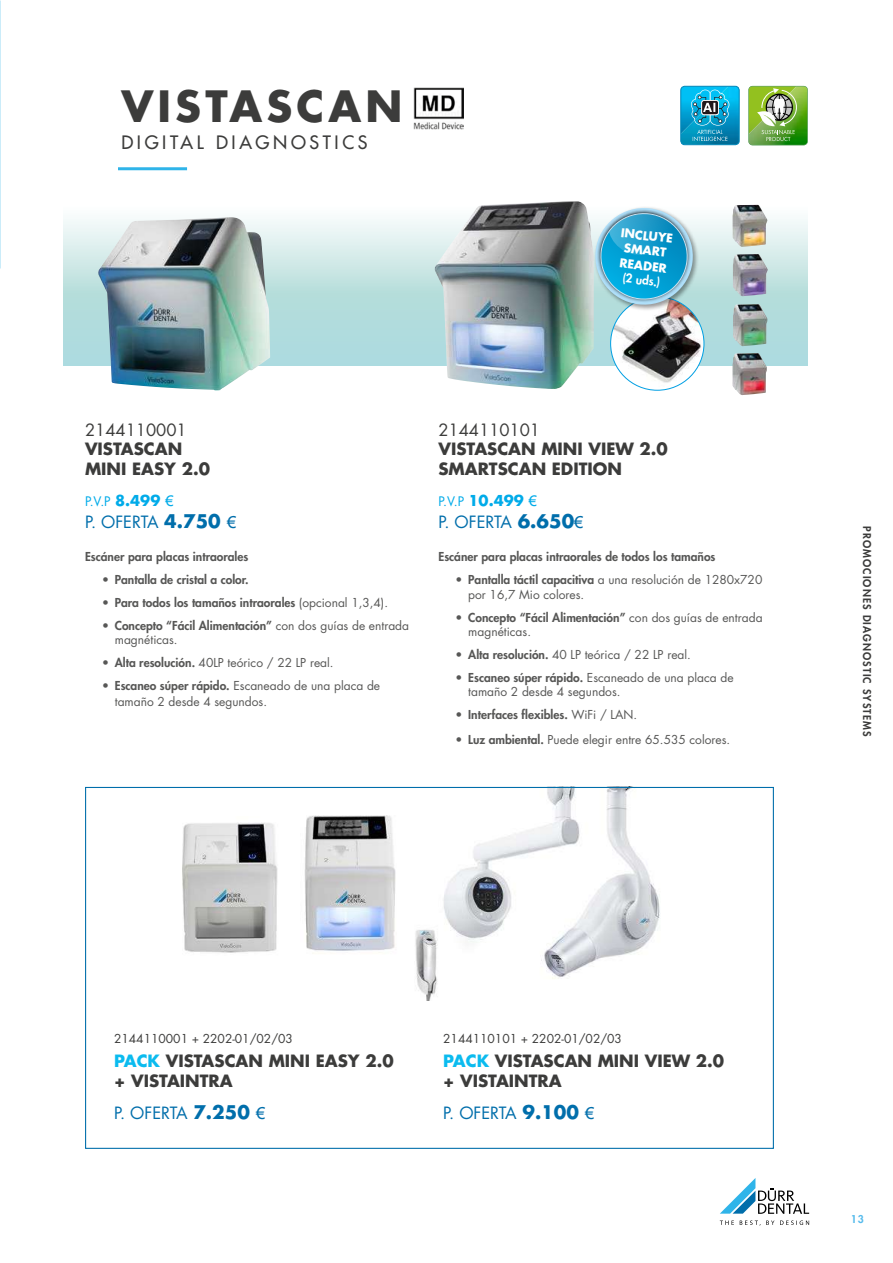
<style>
.page{position:relative;width:893px;height:1263px;background:#fff}
.page>*{position:absolute;margin:0;border:0;box-sizing:border-box;transform-origin:0 0}
.t1{font:700 42px "Futura Std";letter-spacing:.1em;color:#3c3c3b}
.t2{font:500 18px "Futura Std";letter-spacing:.2em;color:#3c3c3b}
.t3{font:700 16.5px/19.8px "Futura Std";color:#3c3c3b}
.t4{font:16.5px "Futura Std";color:#006eab}
.t5{font:16.5px "Futura Std";color:#3c3c3b}
.t6{font:700 14.7px "Futura Std";color:#00abe9}
.t7{font:12.75px "Futura Std";color:#00abe9}
.t8{font:12px/14.4px "Futura Std";color:#575756}
.t9{font:800 12px "Futura Std";color:#575756}
.t10{font:12px "Futura Std";color:#3c3c3b}
.t11{font:700 11.85px/14.2px "Futura Std";color:#fff;text-align:center}
.t12{font:800 11.85px "Futura Std";color:#fff}
.t13{font:800 10.5px "Futura Std";letter-spacing:.1em;color:#3c3c3b}
.t14{font:800 10.5px "Futura Std";color:#57bbec}
.s1{font-weight:700;font-size:14.7px}
.s2{font-family:"Arial";font-size:14.7px}
.s3{font-weight:700;font-size:18.3px}
.s4{font-family:"Arial"}
.s5{font-weight:400}
.s6{font-weight:800}
.s7{font-weight:400;font-size:12.75px}
.s8{font-family:"Arial";font-weight:400}
.s9{color:#0bbbef}
</style>
<div class="page">
<svg style="left:720px;top:1178px;width:89px;height:36px"></svg>
<svg style="left:720px;top:1220px;width:89px;height:6px"></svg>
<hr style="left:118px;top:167px;width:69px;height:3px;background:#2fb4e9">
<img style="left:413px;top:87px;width:51px;height:42px">
<img style="left:681px;top:86px;width:58px;height:59px">
<div style="left:680px;top:86px;width:59px;height:59px;border:1px solid #0086b8;border-radius:4px"></div>
<svg style="left:691px;top:90px;width:38px;height:51px;background:#2e9fc2"></svg>
<svg style="left:748px;top:86px;width:60px;height:59px;background:#81b052"></svg>
<svg style="left:64px;top:219px;width:744px;height:147px;background:#c2e3e3"></svg>
<img style="left:434px;top:201px;width:160px;height:188px">
<img style="left:97px;top:217px;width:173px;height:173px">
<img style="left:732px;top:353px;width:35px;height:42px">
<img style="left:732px;top:205px;width:36px;height:42px">
<img style="left:733px;top:304px;width:34px;height:42px">
<img style="left:733px;top:254px;width:35px;height:42px">
<img style="left:611px;top:297px;width:93px;height:93px;border-radius:47px">
<div style="left:594px;top:206px;width:105px;height:105px;background:#000;opacity:.4"></div>
<svg style="left:591px;top:204px;width:106px;height:105px;background:#64bad7"></svg>
<img style="left:415px;top:789px;width:245px;height:211px">
<img style="left:182px;top:822px;width:96px;height:131px">
<img style="left:304px;top:815px;width:92px;height:138px">
<h1 class="t1" style="left:121px;top:78px;width:283px">VISTASCAN</h1>
<h2 class="t2" style="left:121px;top:131px;width:248px">DIGITAL DIAGNOSTICS</h2>
<p class="t11" style="left:622px;top:225px;width:54px;rotate:7deg">INCLUYE<br>SMART</p>
<p class="t11" style="left:620px;top:256px;width:49px;rotate:7deg">READER</p>
<p class="t12" style="left:623px;top:270px;width:40px;rotate:7deg">(2 uds.)</p>
<h3 class="t5" style="left:85px;top:419px;width:103px">2144110001</h3>
<h3 class="t3" style="left:85px;top:439px;width:126px">VISTASCAN<br>MINI EASY 2.0</h3>
<p class="t7" style="left:85px;top:493px;width:90px">P.V.P <span class="s1">8.499</span> <span class="s2">€</span></p>
<h3 class="t4" style="left:85px;top:511px;width:153px">P. OFERTA <span class="s3">4.750</span> <span class="s4">€</span></h3>
<p class="t9" style="left:85px;top:549px;width:165px">Escáner para placas intraorales</p>
<p class="t9" style="left:102px;top:572px;width:148px">• Pantalla de cristal a color.</p>
<p class="t9" style="left:102px;top:595px;width:287px">• Para todos los tamaños intraorales <span class="s5">(opcional 1,3,4).</span></p>
<p class="t8" style="left:115px;top:618px;width:296px;text-indent:-13px"><span class="s6">• Concepto “Fácil Alimentación”</span> con dos guías de entrada magnéticas.</p>
<p class="t8" style="left:102px;top:656px;width:233px"><span class="s6">• Alta resolución.</span> 40LP teórico / 22 LP real.</p>
<p class="t8" style="left:115px;top:678px;width:267px;line-height:16.2px;text-indent:-13px"><span class="s6">• Escaneo súper rápido.</span> Escaneado de una placa de tamaño 2 desde 4 segundos.</p>
<h3 class="t5" style="left:438px;top:419px;width:103px">2144110101</h3>
<h3 class="t3" style="left:438px;top:439px;width:231px">VISTASCAN MINI VIEW 2.0<br>SMARTSCAN EDITION</h3>
<p class="t6" style="left:438px;top:490px;width:100px"><span class="s7">P.V.P</span> 10.499 <span class="s8">€</span></p>
<h3 class="t4" style="left:438px;top:511px;width:146px">P. OFERTA <span class="s3">6.650</span><span class="s4">€</span></h3>
<p class="t9" style="left:438px;top:549px;width:278px">Escáner para placas intraorales de todos los tamaños</p>
<p class="t8" style="left:468px;top:573px;width:296px;text-indent:-13px"><span class="s6">• Pantalla táctil capacitiva</span> a una resolución de 1280x720 por 16,7 Mio colores.</p>
<p class="t8" style="left:468px;top:610px;width:296px;text-indent:-13px"><span class="s6">• Concepto “Fácil Alimentación”</span> con dos guías de entrada magnéticas.</p>
<p class="t8" style="left:455px;top:647px;width:237px"><span class="s6">• Alta resolución.</span> 40 LP teórica / 22 LP real.</p>
<p class="t8" style="left:468px;top:670px;width:267px;text-indent:-13px"><span class="s6">• Escaneo súper rápido.</span> Escaneado de una placa de tamaño 2 desde 4 segundos.</p>
<p class="t9" style="left:455px;top:707px;width:183px">• Interfaces flexibles. <span class="s5">WiFi / LAN.</span></p>
<p class="t8" style="left:455px;top:732px;width:276px"><span class="s6">• Luz ambiental.</span> Puede elegir entre 65.535 colores.</p>
<p class="t13" style="left:874px;top:526px;width:212px;rotate:90deg">PROMOCIONES DIAGNOSTIC SYSTEMS</p>
<p class="t10" style="left:114px;top:1031px;width:180px">2144110001 + 2202-01/02/03</p>
<h3 class="t3" style="left:114px;top:1050px;width:281px"><span class="s9">PACK</span> VISTASCAN MINI EASY 2.0 + VISTAINTRA</h3>
<h3 class="t4" style="left:114px;top:1102px;width:153px">P. OFERTA <span class="s3">7.250</span> <span class="s4">€</span></h3>
<p class="t10" style="left:443px;top:1031px;width:180px">2144110101 + 2202-01/02/03</p>
<h3 class="t3" style="left:443px;top:1050px;width:282px"><span class="s9">PACK</span> VISTASCAN MINI VIEW 2.0 + VISTAINTRA</h3>
<h3 class="t4" style="left:443px;top:1102px;width:153px">P. OFERTA <span class="s3">9.100</span> <span class="s4">€</span></h3>
<p class="t14" style="left:851px;top:1212px;width:15px">13</p>
</div>
